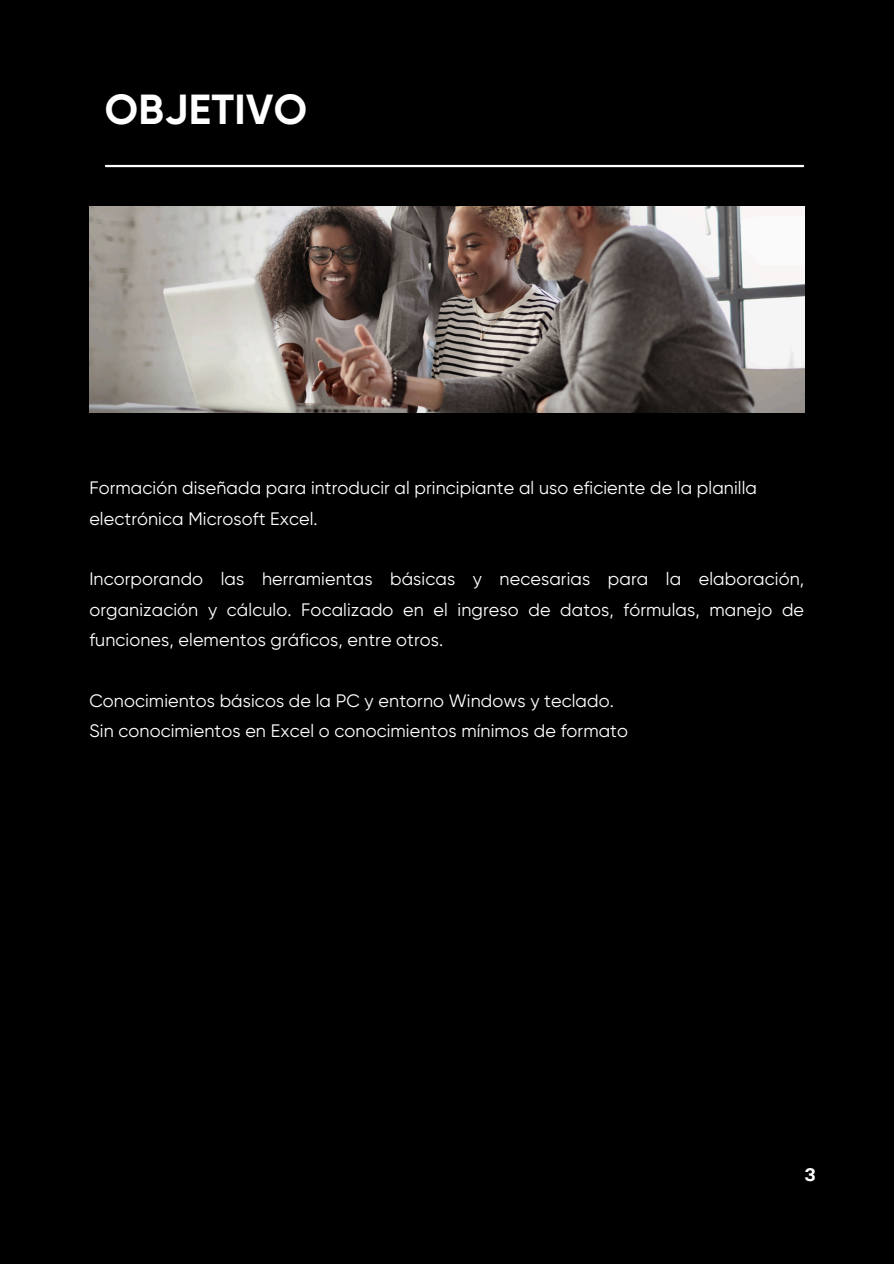
<style>
.page{position:relative;width:894px;height:1264px;background:#fff}
.page>*{position:absolute;margin:0;border:0;box-sizing:border-box;transform-origin:0 0}
.t1{font:700 42px "Gilroy";letter-spacing:.01em;color:#fff}
.t2{font:18px/30.3px "Gilroy";letter-spacing:.005em;color:#fff;text-align:justify}
.t3{font:700 18px "TT Interphases";color:#fff}
</style>
<div class="page">
<div style="left:0;top:0;width:893px;height:1263px;background:#000001"></div>
<hr style="left:106px;top:165px;width:696px;height:2px;background:#fff">
<img style="left:89px;top:206px;width:715px;height:206px">
<p class="t1" style="left:105px;top:92px;width:204px">OBJETIVO</p>
<h1 class="t2" style="left:89px;top:474px;width:669px">Formación diseñada para introducir al principiante al uso eficiente de la planilla</h1>
<p class="t2" style="left:89px;top:504px;width:230px">electrónica Microsoft Excel.</p>
<p class="t2" style="left:89px;top:565px;width:716px">Incorporando las herramientas básicas y necesarias para la elaboración, organización y cálculo. Focalizado en el ingreso de datos, fórmulas, manejo de funciones, elementos gráficos, entre otros.</p>
<p class="t2" style="left:89px;top:687px;width:526px">Conocimientos básicos de la PC y entorno Windows y teclado.</p>
<p class="t2" style="left:89px;top:717px;width:540px">Sin conocimientos en Excel o conocimientos mínimos de formato</p>
<p class="t3" style="left:804px;top:1162px;width:12px">3</p>
</div>
